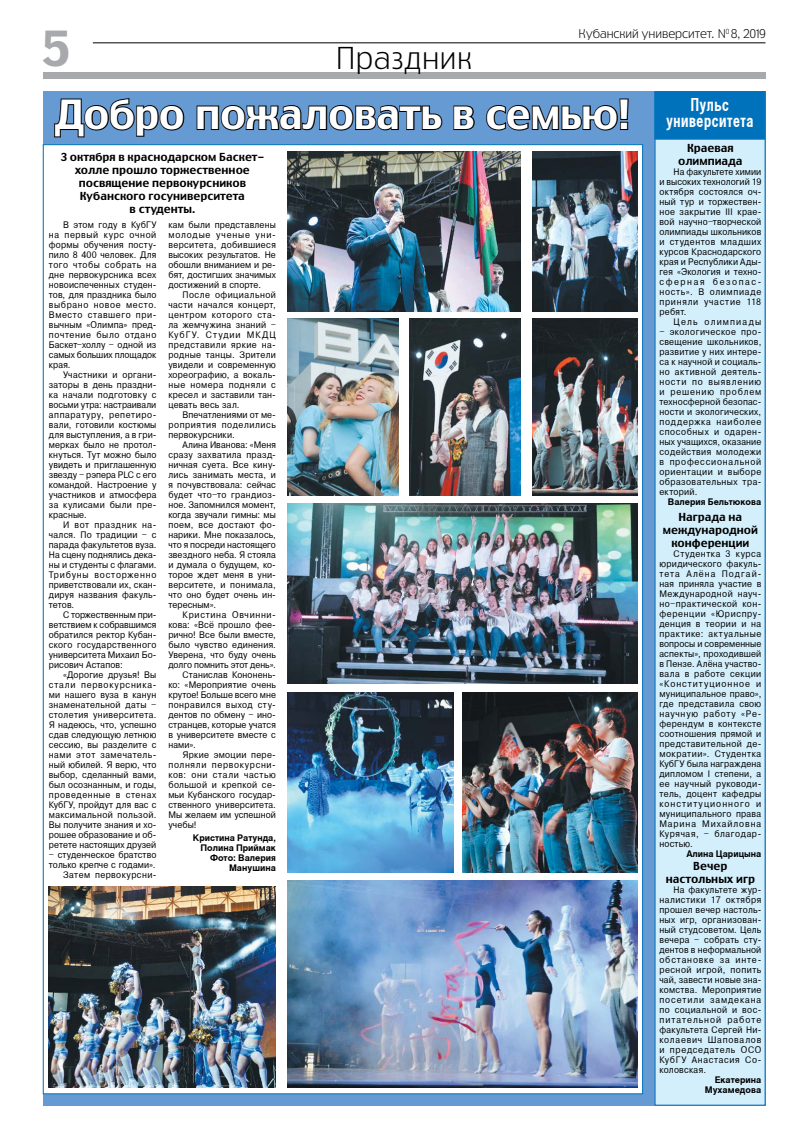
<style>
.page{position:relative;width:808px;height:1134px;background:#fff}
.page>*{position:absolute;margin:0;border:0;box-sizing:border-box;transform-origin:0 0}
.t1{font:500 48px "Truth CYR";color:#a7a9ac}
.t2{font:500 40px "Truth CYR";letter-spacing:-.02em;color:#fff}
.t3{font:300 30px "Truth CYR";letter-spacing:.02em;color:#000}
.t4{font:700 16px "News Condensed";letter-spacing:.04em;color:#fff}
.t5{font:300 12px "Truth CYR";color:#000}
.t6{font:500 11px/13px "Truth CYR";color:#000;text-align:center}
.t7{font:9px/10px "Pragmatica";letter-spacing:.02em;color:#000;text-align:justify;scale:.9 1}
.t8{font:700 9px/10px "Cyrvetica";color:#000;text-align:right}
.t9{font:9px "Pragmatica";letter-spacing:-.005em;color:#000;scale:.9 1}
.t10{font:9px "Pragmatica";color:#000;scale:.9 1}
.t11{font:9px "Pragmatica";letter-spacing:.055em;color:#000;scale:.9 1}
.t12{font:9px "Pragmatica";letter-spacing:.08em;color:#000;scale:.9 1}
.t13{font:9px "Pragmatica";letter-spacing:.07em;color:#000;scale:.9 1}
.t14{font:9px "Pragmatica";letter-spacing:.04em;color:#000;scale:.9 1}
.t15{font:9px "Pragmatica";letter-spacing:.085em;color:#000;scale:.9 1}
.t16{font:9px "Pragmatica";letter-spacing:.14em;color:#000;scale:.9 1}
</style>
<div class="page">
<div style="left:42px;top:91px;width:723px;height:1014px;background:#659ad2"></div>
<hr style="left:93px;top:42px;width:672px;height:1px;background:#000">
<div style="left:42px;top:72px;width:723px;height:6px;background:#a7a9ac"></div>
<div style="left:43px;top:144px;width:600px;height:950px;background:#fff;border:1px solid #0072bc"></div>
<div style="left:654px;top:91px;width:111px;height:1014px;background:#d4effc;border:1px solid #0072bc"></div>
<div style="left:654px;top:91px;width:111px;height:49px;background:#0072bc;border:1px solid #0072bc"></div>
<svg style="left:54px;top:98px;width:131px;height:40px"></svg>
<svg style="left:196px;top:105px;width:247px;height:26px"></svg>
<svg style="left:453px;top:105px;width:22px;height:25px"></svg>
<svg style="left:486px;top:98px;width:143px;height:33px"></svg>
<img style="left:532px;top:319px;width:106px;height:177px">
<img style="left:287px;top:319px;width:111px;height:177px">
<img style="left:287px;top:693px;width:167px;height:179px">
<img style="left:287px;top:152px;width:234px;height:159px">
<img style="left:287px;top:504px;width:350px;height:179px">
<img style="left:410px;top:319px;width:111px;height:177px">
<img style="left:462px;top:693px;width:175px;height:179px">
<img style="left:287px;top:880px;width:350px;height:207px">
<img style="left:49px;top:886px;width:227px;height:201px">
<img style="left:532px;top:152px;width:105px;height:159px">
<h1 class="t1" style="left:43px;top:20px;width:29px">5</h1>
<h3 class="t3" style="left:336px;top:40px;width:138px">Праздник</h3>
<h3 class="t5" style="left:579px;top:27px;width:188px">Кубанский университет. N<sup>0</sup> 8, 2019</h3>
<h2 class="t2" style="left:54px;top:91px;width:578px">Добро пожаловать в семью!</h2>
<p class="t6" style="left:61px;top:151px;width:205px">3 октября в краснодарском Баскет&shy;холле прошло торжественное посвящение первокурсников<br>Кубанского госуниверситета<br>в студенты.</p>
<p class="t7" style="left:49px;top:220px;width:121px;text-indent:14px">В этом году в КубГУ на первый курс очной формы обучения посту&shy;пило 8 400 человек. Для того чтобы собрать на дне первокурсника всех новоиспеченных студен&shy;тов, для праздника было выбрано новое место.<br>Вместо ставшего при&shy;вычным «Олимпа» пред&shy;почтение было отдано Баскет–холлу – одной из самых больших площадок края.</p>
<p class="t7" style="left:49px;top:370px;width:121px;text-indent:14px">Участники и органи&shy;заторы в день праздни&shy;ка начали подготовку с восьми утра: настраивали аппаратуру, репетиро&shy;вали, готовили костюмы для выступления, а в гри&shy;мерках было не протол&shy;кнуться. Тут можно было увидеть и приглашенную звезду – рэпера PLC с его командой. Настроение у участников и атмосфера за кулисами были пре&shy;красные.</p>
<p class="t7" style="left:49px;top:520px;width:121px;text-indent:14px">И вот праздник на&shy;чался. По традиции – с парада факультетов вуза.<br>На сцену поднялись дека&shy;ны и студенты с флагами.<br>Трибуны восторженно приветствовали их, скан&shy;дируя названия факуль&shy;тетов.</p>
<p class="t7" style="left:49px;top:610px;width:121px;text-indent:14px">С торжественным при&shy;ветствием к собравшимся обратился ректор Кубан&shy;ского государственного университета Михаил Бо&shy;рисович Астапов:</p>
<p class="t7" style="left:49px;top:670px;width:121px;text-indent:14px">«Дорогие друзья! Вы стали первокурсника&shy;ми нашего вуза в канун знаменательной даты – столетия университета.<br>Я надеюсь, что, успешно сдав следующую летнюю сессию, вы разделите с нами этот замечатель&shy;ный юбилей. Я верю, что выбор, сделанный вами, был осознанным, и годы, проведенные в стенах КубГУ, пройдут для вас с максимальной пользой.<br>Вы получите знания и хо&shy;рошее образование и об&shy;ретете настоящих друзей</p>
<p class="t7" style="left:49px;top:850px;width:121px;text-align:right">– студенческое братство только крепче с годами».<br>Затем первокурсни-</p>
<p class="t7" style="left:168px;top:220px;width:121px">кам были представлены молодые ученые уни&shy;верситета, добившиеся высоких результатов. Не обошли вниманием и ре&shy;бят, достигших значимых достижений в спорте.</p>
<p class="t7" style="left:168px;top:290px;width:121px;text-indent:14px">После официальной части начался концерт, центром которого ста&shy;ла жемчужина знаний – КубГУ. Студии МКДЦ представили яркие на&shy;родные танцы. Зрители увидели и современную хореографию, а вокаль&shy;ные номера подняли с кресел и заставили тан&shy;цевать весь зал.</p>
<p class="t7" style="left:168px;top:410px;width:121px;text-indent:14px">Впечатлениями от ме&shy;роприятия поделились первокурсники.</p>
<p class="t7" style="left:168px;top:440px;width:121px;text-indent:14px">Алина Иванова: «Меня сразу захватила празд&shy;ничная суета. Все кину&shy;лись занимать места, и я почувствовала: сейчас будет что–то грандиоз&shy;ное. Запомнился момент, когда звучали гимны: мы поем, все достают фо&shy;нарики. Мне показалось, что я посреди настоящего звездного неба. Я стояла и думала о будущем, ко&shy;торое ждет меня в уни&shy;верситете, и понимала, что оно будет очень ин&shy;тересным».</p>
<p class="t15" style="left:183px;top:610px;width:105px">Кристина Овчинни-</p>
<p class="t7" style="left:168px;top:620px;width:121px">кова: «Всё прошло фее-</p>
<p class="t7" style="left:168px;top:630px;width:121px">рично! Все были вместе,</p>
<p class="t7" style="left:168px;top:640px;width:121px">было чувство единения.</p>
<p class="t7" style="left:168px;top:650px;width:121px">Уверена, что буду очень</p>
<p class="t9" style="left:168px;top:660px;width:121px">долго помнить этот день».</p>
<p class="t7" style="left:183px;top:670px;width:105px">Станислав Кононень-</p>
<p class="t7" style="left:168px;top:680px;width:121px">ко: «Мероприятие очень</p>
<p class="t10" style="left:168px;top:690px;width:121px">крутое! Больше всего мне</p>
<p class="t11" style="left:168px;top:700px;width:121px">понравился выход сту-</p>
<p class="t7" style="left:168px;top:710px;width:121px">дентов по обмену – ино-</p>
<p class="t7" style="left:168px;top:720px;width:121px">странцев, которые учатся</p>
<p class="t7" style="left:168px;top:730px;width:121px">в университете вместе с</p>
<p class="t7" style="left:168px;top:740px;width:32px">нами».</p>
<p class="t7" style="left:183px;top:750px;width:105px">Яркие эмоции пере-</p>
<p class="t12" style="left:168px;top:760px;width:121px">полняли первокурсни-</p>
<p class="t13" style="left:168px;top:770px;width:121px">ков: они стали частью</p>
<p class="t14" style="left:168px;top:780px;width:121px">большой и крепкой се-</p>
<p class="t7" style="left:168px;top:790px;width:121px">мьи Кубанского государ-</p>
<p class="t7" style="left:168px;top:800px;width:121px">ственного университета.</p>
<p class="t7" style="left:168px;top:810px;width:121px">Мы желаем им успешной</p>
<p class="t7" style="left:168px;top:820px;width:33px">учебы!</p>
<p class="t8" style="left:193px;top:833px;width:85px">Кристина Ратунда,<br>Полина Приймак<br>Фото: Валерия<br>Манушина</p>
<h3 class="t4" style="left:691px;top:95px;width:40px">Пульс</h3>
<h3 class="t4" style="left:666px;top:111px;width:88px">университета</h3>
<p class="t6" style="left:678px;top:142px;width:66px">Краевая олимпиада</p>
<p class="t7" style="left:659px;top:167px;width:115px;text-indent:14px">На факультете химии и высоких технологий 19 октября состоялся оч&shy;ный тур и торжествен&shy;ное закрытие III крае&shy;вой научно–творческой олимпиады школьников и студентов младших курсов Краснодарского края и Республики Ады&shy;гея «Экология и техно&shy;сферная безопас&shy;ность». В олимпиаде приняли участие 118 ребят.</p>
<p class="t16" style="left:673px;top:317px;width:99px">Цель олимпиады</p>
<p class="t7" style="left:659px;top:327px;width:115px">– экологическое про&shy;свещение школьников, развитие у них интере&shy;са к научной и социаль&shy;но активной деятель&shy;ности по выявлению и решению проблем техносферной безопас&shy;ности и экологических, поддержка наиболее способных и одарен&shy;ных учащихся, оказание содействия молодежи в профессиональной ориентации и выборе образовательных тра&shy;екторий.</p>
<p class="t8" style="left:668px;top:497px;width:95px">Валерия Бельтюкова</p>
<p class="t6" style="left:663px;top:511px;width:97px">Награда на международной конференции</p>
<p class="t7" style="left:659px;top:549px;width:115px;text-indent:14px">Студентка 3 курса юридического факуль&shy;тета Алёна Подгай&shy;ная приняла участие в Международной науч&shy;но–практической кон&shy;ференции «Юриспру&shy;денция в теории и на практике: актуальные вопросы и современные аспекты», проходившей в Пензе. Алёна участво&shy;вала в работе секции «Конституционное и муниципальное право», где представила свою научную работу «Ре&shy;ферендум в контексте соотношения прямой и представительной де&shy;мократии». Студентка КубГУ была награждена дипломом I степени, а ее научный руководи&shy;тель, доцент кафедры конституционного и муниципального права Марина Михайловна Курячая, – благодар&shy;ностью.</p>
<p class="t8" style="left:686px;top:849px;width:76px">Алина Царицына</p>
<p class="t6" style="left:666px;top:860px;width:91px">Вечер настольных игр</p>
<p class="t7" style="left:659px;top:885px;width:115px;text-indent:14px">На факультете жур&shy;налистики 17 октября прошел вечер настоль&shy;ных игр, организован&shy;ный студсоветом. Цель вечера – собрать сту&shy;дентов в неформальной обстановке за инте&shy;ресной игрой, попить чай, завести новые зна&shy;комства. Мероприятие посетили замдекана по социальной и вос&shy;питательной работе факультета Сергей Ни&shy;колаевич Шаповалов и председатель ОСО КубГУ Анастасия Со&shy;коловская.</p>
<p class="t8" style="left:705px;top:1075px;width:58px">Екатерина<br>Мухамедова</p>
</div>
